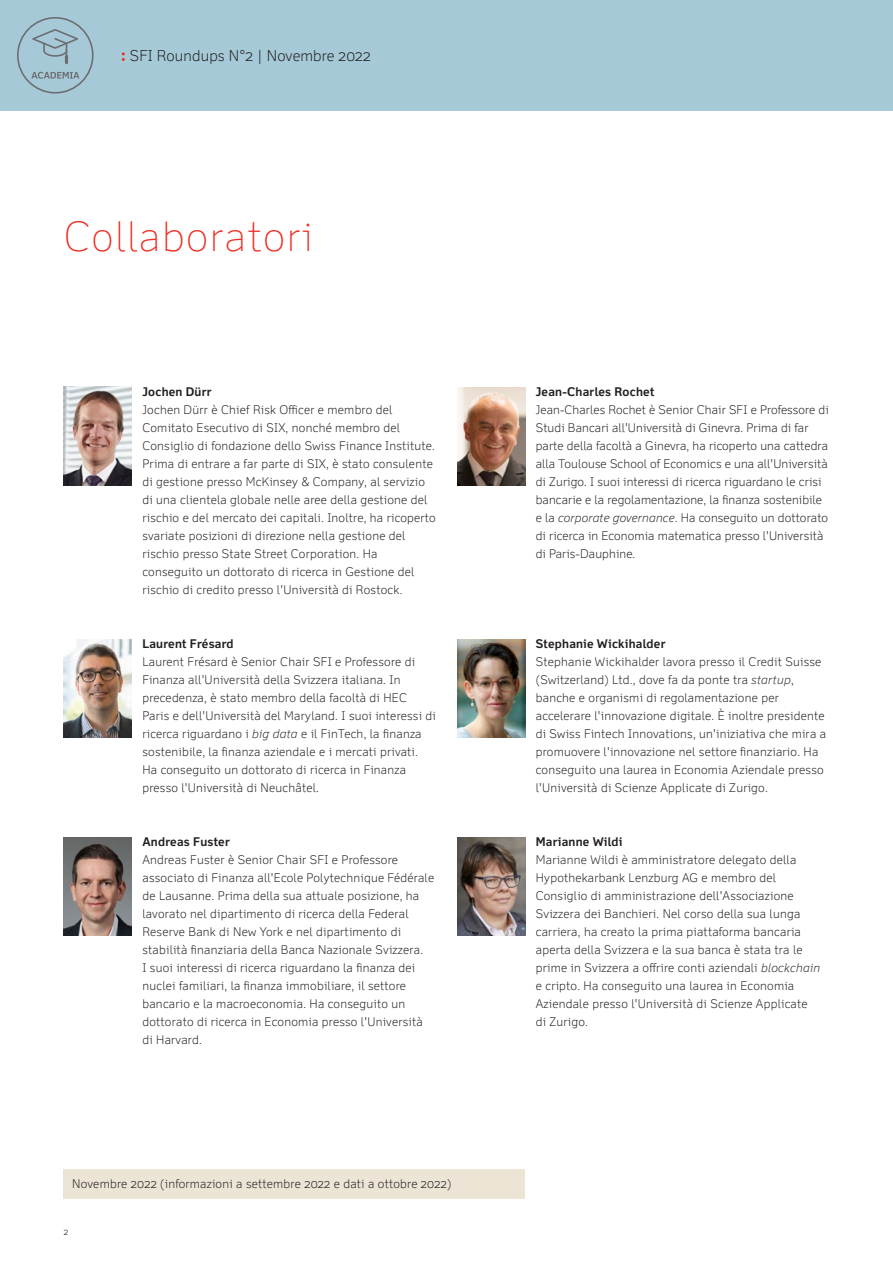
<style>
.page{position:relative;width:893px;height:1263px;background:#fff}
.page>*{position:absolute;margin:0;border:0;box-sizing:border-box;transform-origin:0 0}
.Main_Title{font:100 40.5px "Felbridge Pro";letter-spacing:.04em;color:#ee2e22}
.t1{font:300 15px "Felbridge Pro";letter-spacing:.01em;color:#231f20}
.Copy{font:300 12px/18px "Felbridge Pro";letter-spacing:.02em;color:#231f20}
.Copy-2{font:700 12px "Felbridge Pro";letter-spacing:.02em;color:#231f20}
.t2{font:300 9px "Felbridge Pro";color:#231f20}
.s1{font-family:"New Baskerville Std";font-weight:400;font-size:16.5px;color:#ee2e22}
.s2{font-style:italic}
</style>
<div class="page">
<div style="left:0;top:0;width:893px;height:111px;background:#a5c9d7"></div>
<svg style="left:17px;top:17px;width:77px;height:77px"></svg>
<img style="left:64px;top:837px;width:68px;height:98px">
<img style="left:457px;top:837px;width:68px;height:98px">
<img style="left:64px;top:387px;width:68px;height:98px">
<img style="left:457px;top:639px;width:68px;height:98px">
<img style="left:457px;top:387px;width:68px;height:98px">
<div style="left:64px;top:1169px;width:461px;height:29px;background:#ece4d5"></div>
<img style="left:64px;top:639px;width:68px;height:98px">
<p class="t1" style="left:121px;top:47px;width:251px"><span class="s1">:</span> SFI Roundups N°2 | Novembre 2022</p>
<p class="Main_Title" style="left:64px;top:213px;width:250px">Collaboratori</p>
<p class="Copy-2" style="left:142px;top:384px;width:71px">Jochen Dürr</p>
<p class="Copy" style="left:142px;top:400px;width:295px">Jochen Dürr è Chief Risk Officer e membro del Comitato Esecutivo di SIX, nonché membro del Consiglio di fondazione dello Swiss Finance Institute.<br>Prima di entrare a far parte di SIX, è stato consulente di gestione presso McKinsey &amp; Company, al servizio di una clientela globale nelle aree della gestione del rischio e del mercato dei capitali. Inoltre, ha ricoperto svariate posizioni di direzione nella gestione del rischio presso State Street Corporation. Ha conseguito un dottorato di ricerca in Gestione del rischio di credito presso l'Università di Rostock.</p>
<p class="Copy-2" style="left:142px;top:636px;width:93px">Laurent Frésard</p>
<p class="Copy" style="left:142px;top:652px;width:295px">Laurent Frésard è Senior Chair SFI e Professore di Finanza all'Università della Svizzera italiana. In precedenza, è stato membro della facoltà di HEC Paris e dell'Università del Maryland. I suoi interessi di ricerca riguardano i <span class="s2">big data</span> e il FinTech, la finanza sostenibile, la finanza aziendale e i mercati privati.<br>Ha conseguito un dottorato di ricerca in Finanza presso l'Università di Neuchâtel.</p>
<p class="Copy-2" style="left:142px;top:834px;width:89px">Andreas Fuster</p>
<p class="Copy" style="left:142px;top:850px;width:293px">Andreas Fuster è Senior Chair SFI e Professore associato di Finanza all'Ecole Polytechnique Fédérale de Lausanne. Prima della sua attuale posizione, ha lavorato nel dipartimento di ricerca della Federal Reserve Bank di New York e nel dipartimento di stabilità finanziaria della Banca Nazionale Svizzera.<br>I suoi interessi di ricerca riguardano la finanza dei nuclei familiari, la finanza immobiliare, il settore bancario e la macroeconomia. Ha conseguito un dottorato di ricerca in Economia presso l'Università di Harvard.</p>
<p class="Copy" style="left:72px;top:1174px;width:381px">Novembre 2022 (informazioni a settembre 2022 e dati a ottobre 2022)</p>
<p class="t2" style="left:64px;top:1226px;width:6px">2</p>
<p class="Copy-2" style="left:536px;top:384px;width:120px">Jean-Charles Rochet</p>
<p class="Copy" style="left:536px;top:400px;width:295px">Jean-Charles Rochet è Senior Chair SFI e Professore di Studi Bancari all'Università di Ginevra. Prima di far parte della facoltà a Ginevra, ha ricoperto una cattedra alla Toulouse School of Economics e una all'Università di Zurigo. I suoi interessi di ricerca riguardano le crisi bancarie e la regolamentazione, la finanza sostenibile e la <span class="s2">corporate governance</span>. Ha conseguito un dottorato di ricerca in Economia matematica presso l'Università di Paris-Dauphine.</p>
<p class="Copy-2" style="left:536px;top:636px;width:131px">Stephanie Wickihalder</p>
<p class="Copy" style="left:536px;top:652px;width:292px">Stephanie Wickihalder lavora presso il Credit Suisse (Switzerland) Ltd., dove fa da ponte tra <span class="s2">startup</span>, banche e organismi di regolamentazione per accelerare l'innovazione digitale. È inoltre presidente di Swiss Fintech Innovations, un'iniziativa che mira a promuovere l'innovazione nel settore finanziario. Ha conseguito una laurea in Economia Aziendale presso l'Università di Scienze Applicate di Zurigo.</p>
<p class="Copy-2" style="left:536px;top:834px;width:88px">Marianne Wildi</p>
<p class="Copy" style="left:536px;top:850px;width:286px">Marianne Wildi è amministratore delegato della Hypothekarbank Lenzburg AG e membro del Consiglio di amministrazione dell'Associazione Svizzera dei Banchieri. Nel corso della sua lunga carriera, ha creato la prima piattaforma bancaria aperta della Svizzera e la sua banca è stata tra le prime in Svizzera a offrire conti aziendali <span class="s2">blockchain </span>e cripto. Ha conseguito una laurea in Economia Aziendale presso l'Università di Scienze Applicate di Zurigo.</p>
</div>
